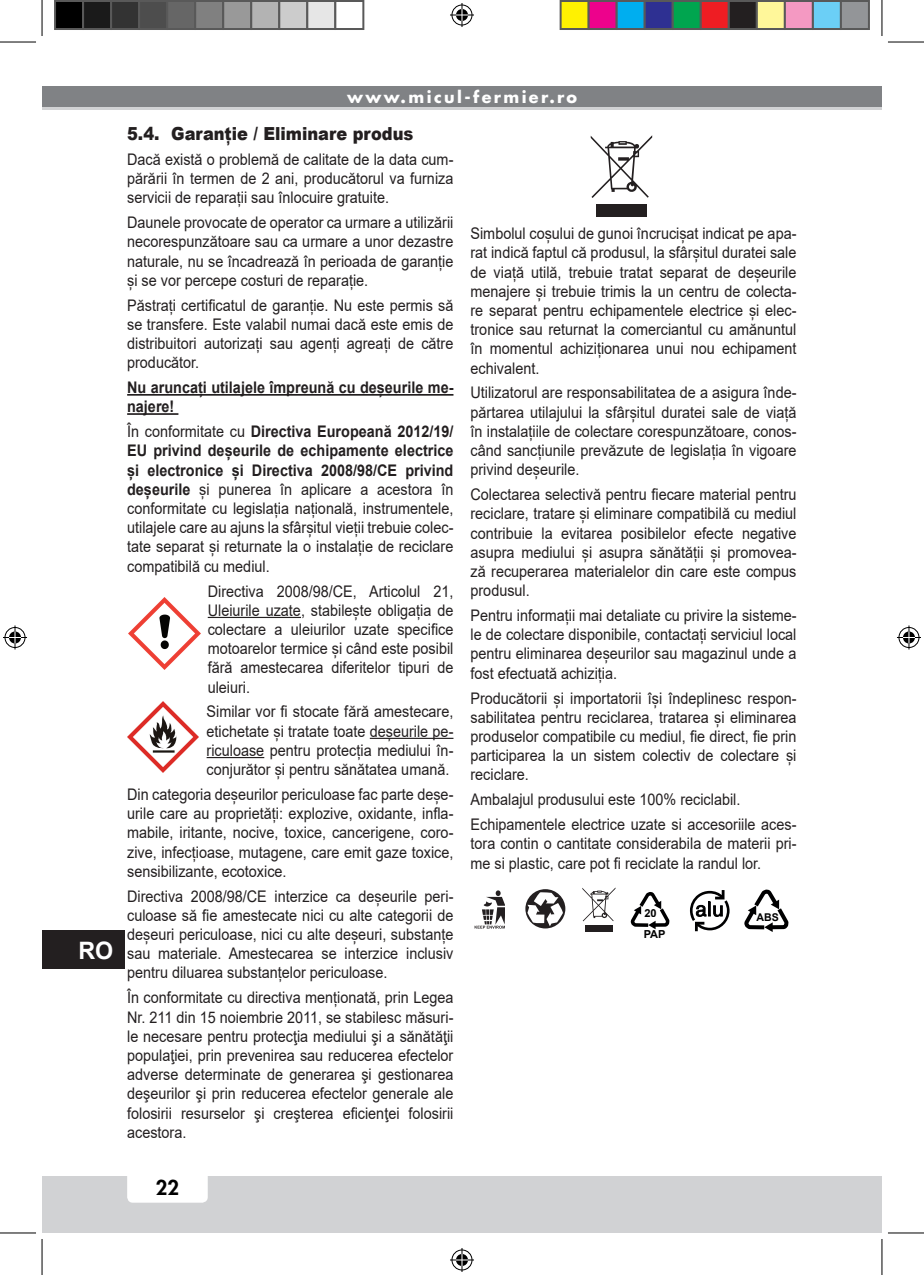
<style>
.page{position:relative;width:924px;height:1275px;background:#fff}
.page>*{position:absolute;margin:0;border:0;box-sizing:border-box;transform-origin:0 0}
.t1{font:700 24px "Arial";color:#fff}
.t2{font:800 20px "Futura";color:#000}
.t3{font:900 18px "Arial";color:#231f20;scale:.9 1}
.Testo_normale{font:16px/19.2px "Arial";color:#231f20;text-align:justify;scale:.9 1}
.Testo_normale-2{font:700 16px/19.2px "Arial";color:#231f20;scale:.9 1}
.t4{font:700 16px "Futura";letter-spacing:.15em;color:#fff}
.t5{font:700 11px/21.4px "Arial";color:#000001}
.t6{font:700 10.6px "Arial";color:#000001}
.s1{font-weight:700}
</style>
<div class="page">
<div style="left:42px;top:1176px;width:839px;height:57px;background:#d1d2d4"></div>
<div style="left:127px;top:1162px;width:81px;height:40px;background:#fff;border-radius:6px"></div>
<div style="left:42px;top:86px;width:839px;height:24px;background:#808285"></div>
<hr style="left:42px;top:107px;width:839px;height:3px;background:#d1d2d4">
<div style="left:42px;top:930px;width:82px;height:39px;background:#231f20"></div>
<img style="left:128px;top:597px;width:72px;height:72px">
<img style="left:127px;top:701px;width:71px;height:71px">
<svg style="left:590px;top:135px;width:62px;height:63px"></svg>
<div style="left:595px;top:205px;width:51px;height:12px;background:#231f20"></div>
<svg style="left:474px;top:890px;width:30px;height:38px"></svg>
<svg style="left:525px;top:889px;width:40px;height:39px"></svg>
<svg style="left:582px;top:888px;width:33px;height:33px"></svg>
<div style="left:584px;top:925px;width:28px;height:6px;background:#231f20"></div>
<svg style="left:689px;top:890px;width:40px;height:41px"></svg>
<svg style="left:630px;top:892px;width:40px;height:38px"></svg>
<svg style="left:744px;top:890px;width:45px;height:42px"></svg>
<hr style="left:127px;top:394px;width:326px;height:2px;background:#231f20">
<hr style="left:127px;top:413px;width:51px;height:2px;background:#231f20">
<hr style="left:208px;top:617px;width:93px;height:1px;background:#231f20">
<hr style="left:369px;top:738px;width:84px;height:1px;background:#231f20">
<hr style="left:206px;top:757px;width:58px;height:1px;background:#231f20">
<hr style="left:0;top:42px;width:36px;height:1px;background:#000">
<hr style="left:887px;top:42px;width:36px;height:1px;background:#000">
<hr style="left:0;top:1232px;width:36px;height:1px;background:#000">
<hr style="left:887px;top:1232px;width:36px;height:1px;background:#000">
<hr style="left:42px;top:0;width:1px;height:36px;background:#000">
<hr style="left:42px;top:1239px;width:1px;height:36px;background:#000">
<hr style="left:881px;top:0;width:1px;height:36px;background:#000">
<hr style="left:881px;top:1239px;width:1px;height:36px;background:#000">
<svg style="left:450px;top:3px;width:24px;height:24px"></svg>
<svg style="left:450px;top:1248px;width:24px;height:24px"></svg>
<svg style="left:3px;top:625px;width:24px;height:24px"></svg>
<svg style="left:897px;top:625px;width:23px;height:24px"></svg>
<div style="left:55px;top:1px;width:28px;height:28px;background:#000"></div>
<div style="left:54px;top:0;width:30px;height:30px;border:2px solid #595959"></div>
<div style="left:83px;top:1px;width:28px;height:28px;background:#1a1a1a"></div>
<div style="left:82px;top:0;width:30px;height:30px;border:2px solid #595959"></div>
<div style="left:111px;top:1px;width:28px;height:28px;background:#333"></div>
<div style="left:110px;top:0;width:30px;height:30px;border:2px solid #595959"></div>
<div style="left:139px;top:1px;width:28px;height:28px;background:#4d4d4d"></div>
<div style="left:138px;top:0;width:30px;height:30px;border:2px solid #595959"></div>
<div style="left:167px;top:1px;width:28px;height:28px;background:#666"></div>
<div style="left:166px;top:0;width:30px;height:30px;border:2px solid #595959"></div>
<div style="left:195px;top:1px;width:28px;height:28px;background:#808080"></div>
<div style="left:194px;top:0;width:30px;height:30px;border:2px solid #595959"></div>
<div style="left:223px;top:1px;width:28px;height:28px;background:#999"></div>
<div style="left:222px;top:0;width:30px;height:30px;border:2px solid #595959"></div>
<div style="left:251px;top:1px;width:28px;height:28px;background:#b3b3b3"></div>
<div style="left:250px;top:0;width:30px;height:30px;border:2px solid #595959"></div>
<div style="left:279px;top:1px;width:28px;height:28px;background:#ccc"></div>
<div style="left:278px;top:0;width:30px;height:30px;border:2px solid #595959"></div>
<div style="left:307px;top:1px;width:28px;height:28px;background:#e6e6e6"></div>
<div style="left:306px;top:0;width:30px;height:30px;border:2px solid #595959"></div>
<div style="left:334px;top:0;width:30px;height:30px;border:2px solid #595959"></div>
<div style="left:560px;top:1px;width:28px;height:28px;background:#fff101"></div>
<div style="left:559px;top:0;width:30px;height:30px;border:2px solid #595959"></div>
<div style="left:588px;top:1px;width:28px;height:28px;background:#ed028c"></div>
<div style="left:587px;top:0;width:30px;height:30px;border:2px solid #595959"></div>
<div style="left:616px;top:1px;width:28px;height:28px;background:#00aeef"></div>
<div style="left:615px;top:0;width:30px;height:30px;border:2px solid #595959"></div>
<div style="left:644px;top:1px;width:28px;height:28px;background:#2e3092"></div>
<div style="left:643px;top:0;width:30px;height:30px;border:2px solid #595959"></div>
<div style="left:672px;top:1px;width:28px;height:28px;background:#00a54f"></div>
<div style="left:671px;top:0;width:30px;height:30px;border:2px solid #595959"></div>
<div style="left:700px;top:1px;width:28px;height:28px;background:#ee1d23"></div>
<div style="left:699px;top:0;width:30px;height:30px;border:2px solid #595959"></div>
<div style="left:728px;top:1px;width:28px;height:28px;background:#231f20"></div>
<div style="left:727px;top:0;width:30px;height:30px;border:2px solid #595959"></div>
<div style="left:756px;top:1px;width:28px;height:28px;background:#fff79a"></div>
<div style="left:755px;top:0;width:30px;height:30px;border:2px solid #595959"></div>
<div style="left:784px;top:1px;width:28px;height:28px;background:#f499c2"></div>
<div style="left:783px;top:0;width:30px;height:30px;border:2px solid #595959"></div>
<div style="left:812px;top:1px;width:28px;height:28px;background:#6bcff6"></div>
<div style="left:811px;top:0;width:30px;height:30px;border:2px solid #595959"></div>
<div style="left:840px;top:1px;width:28px;height:28px;background:#939598"></div>
<div style="left:839px;top:0;width:30px;height:30px;border:2px solid #595959"></div>
<h1 class="t1" style="left:78px;top:933px;width:36px">RO</h1>
<p class="t4" style="left:347px;top:86px;width:231px">www.micul-fermier.ro</p>
<p class="t3" style="left:127px;top:120px;width:319px">5.4. Garanție / Eliminare produs</p>
<p class="Testo_normale" style="left:127px;top:149px;width:364px">Dacă există o problemă de calitate de la data cum&shy;părării în termen de 2 ani, producătorul va furniza servicii de reparații sau înlocuire gratuite.</p>
<p class="Testo_normale" style="left:127px;top:213px;width:364px">Daunele provocate de operator ca urmare a utilizării necorespunzătoare sau ca urmare a unor dezastre naturale, nu se încadrează în perioada de garanție și se vor percepe costuri de reparație.</p>
<p class="Testo_normale" style="left:127px;top:295px;width:364px">Păstrați certificatul de garanție. Nu este permis să se transfere. Este valabil numai dacă este emis de distribuitori autorizați sau agenți agreați de către producător.</p>
<p class="Testo_normale-2" style="left:127px;top:378px;width:364px">Nu aruncați utilajele împreună cu deșeurile me&shy;najere!</p>
<p class="Testo_normale" style="left:127px;top:422px;width:364px">În conformitate cu <span class="s1">Directiva Europeană 2012/19/ EU privind deșeurile de echipamente electrice și electronice și Directiva 2008/98/CE privind deșeurile</span> și punerea în aplicare a acestora în conformitate cu legislația națională, instrumentele, utilajele care au ajuns la sfârșitul vieții trebuie colec&shy;tate separat și returnate la o instalație de reciclare compatibilă cu mediul.</p>
<p class="Testo_normale" style="left:208px;top:581px;width:274px">Directiva 2008/98/CE, Articolul 21, Uleiurile uzate, stabilește obligația de colectare a uleiurilor uzate specifice motoarelor termice și când este posibil fără amestecarea diferitelor tipuri de uleiuri.</p>
<p class="Testo_normale" style="left:206px;top:702px;width:276px">Similar vor fi stocate fără amestecare, etichetate și tratate toate deșeurile pe&shy;riculoase pentru protecția mediului în&shy;conjurător și pentru sănătatea umană.</p>
<p class="Testo_normale" style="left:127px;top:784px;width:364px">Din categoria deșeurilor periculoase fac parte deșe&shy;urile care au proprietăți: explozive, oxidante, infla&shy;mabile, iritante, nocive, toxice, cancerigene, coro&shy;zive, infecțioase, mutagene, care emit gaze toxice, sensibilizante, ecotoxice.</p>
<p class="Testo_normale" style="left:127px;top:886px;width:364px">Directiva 2008/98/CE interzice ca deșeurile peri&shy;culoase să fie amestecate nici cu alte categorii de deșeuri periculoase, nici cu alte deșeuri, substanțe sau materiale. Amestecarea se interzice inclusiv pentru diluarea substanțelor periculoase.</p>
<p class="Testo_normale" style="left:127px;top:988px;width:364px">În conformitate cu directiva menționată, prin Legea Nr. 211 din 15 noiembrie 2011, se stabilesc măsuri&shy;le necesare pentru protecţia mediului şi a sănătăţii populaţiei, prin prevenirea sau reducerea efectelor adverse determinate de generarea şi gestionarea deşeurilor şi prin reducerea efectelor generale ale folosirii resurselor şi creşterea eficienţei folosirii acestora.</p>
<p class="Testo_normale" style="left:470px;top:224px;width:363px">Simbolul coșului de gunoi încrucișat indicat pe apa&shy;rat indică faptul că produsul, la sfârșitul duratei sale de viață utilă, trebuie tratat separat de deșeurile menajere și trebuie trimis la un centru de colecta&shy;re separat pentru echipamentele electrice și elec&shy;tronice sau returnat la comerciantul cu amănuntul în momentul achiziționarea unui nou echipament echivalent.</p>
<p class="Testo_normale" style="left:470px;top:383px;width:363px">Utilizatorul are responsabilitatea de a asigura înde&shy;părtarea utilajului la sfârșitul duratei sale de viață în instalațiile de colectare corespunzătoare, conos&shy;când sancțiunile prevăzute de legislația în vigoare privind deșeurile.</p>
<p class="Testo_normale" style="left:470px;top:485px;width:363px">Colectarea selectivă pentru fiecare material pentru reciclare, tratare și eliminare compatibilă cu mediul contribuie la evitarea posibilelor efecte negative asupra mediului și asupra sănătății și promovea&shy;ză recuperarea materialelor din care este compus produsul.</p>
<p class="Testo_normale" style="left:470px;top:606px;width:363px">Pentru informații mai detaliate cu privire la sisteme&shy;le de colectare disponibile, contactați serviciul local pentru eliminarea deșeurilor sau magazinul unde a fost efectuată achiziția.</p>
<p class="Testo_normale" style="left:470px;top:688px;width:363px">Producătorii și importatorii își îndeplinesc respon&shy;sabilitatea pentru reciclarea, tratarea și eliminarea produselor compatibile cu mediul, fie direct, fie prin participarea la un sistem colectiv de colectare și reciclare.</p>
<p class="Testo_normale" style="left:470px;top:790px;width:301px">Ambalajul produsului este 100% reciclabil.</p>
<p class="Testo_normale" style="left:470px;top:815px;width:363px">Echipamentele electrice uzate si accesoriile aces&shy;tora contin o cantitate considerabila de materii pri&shy;me si plastic, care pot fi reciclate la randul lor.</p>
<p class="t5" style="left:643px;top:902px;width:23px">20<br>PAP</p>
<p class="t6" style="left:756px;top:909px;width:24px">ABS</p>
<p class="t2" style="left:156px;top:1174px;width:25px">22</p>
</div>
